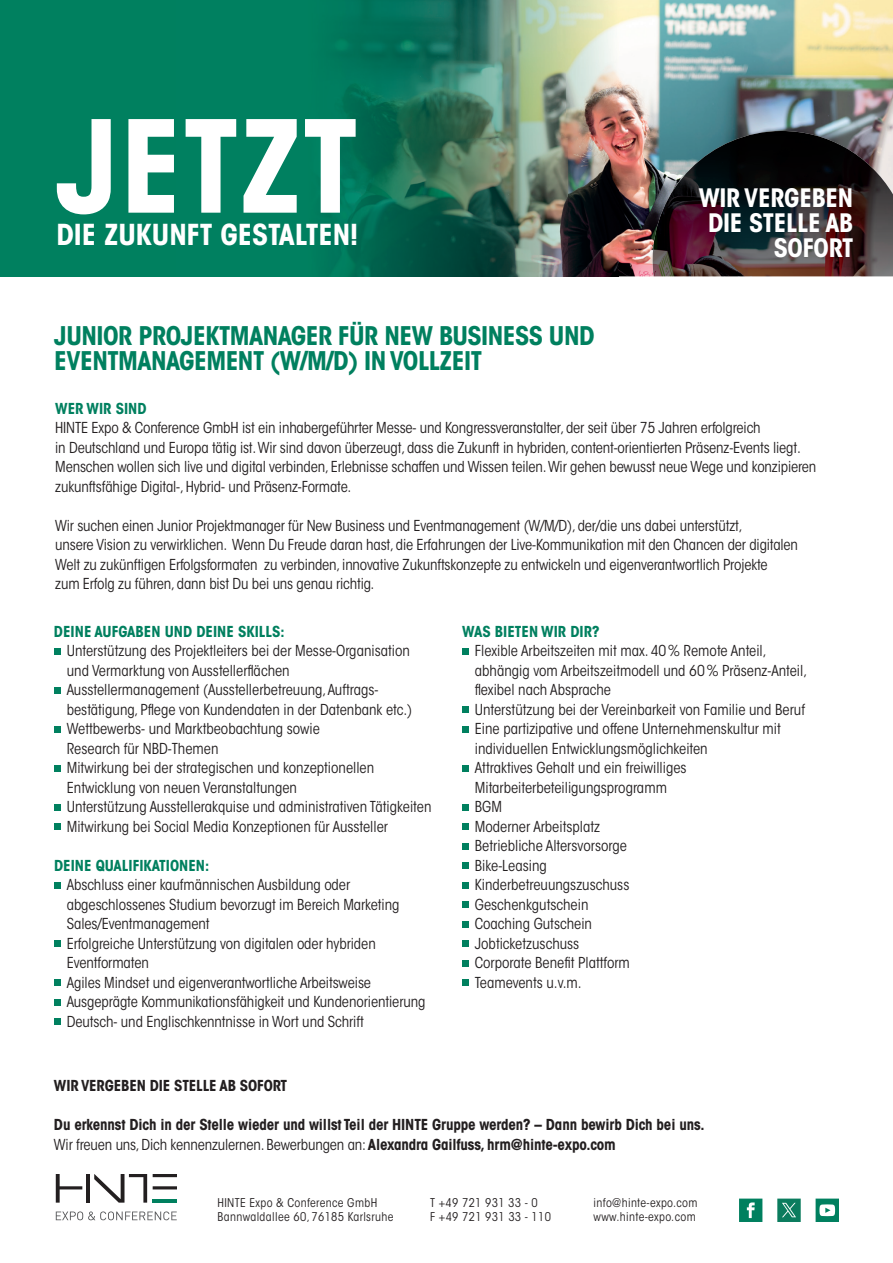
<style>
.page{position:relative;width:893px;height:1263px;background:#fff}
.page>*{position:absolute;margin:0;border:0;box-sizing:border-box;transform-origin:0 0}
.t1{font:700 condensed 126.45px "ITC Avant Garde Std";color:#fff}
.t2{font:700 condensed 28.65px "ITC Avant Garde Std";color:#fff}
.t3{font:700 condensed 25.5px/25.5px "ITC Avant Garde Std";letter-spacing:-.02em;color:#00805f}
.t4{font:700 condensed 25.2px/25.2px "ITC Avant Garde Std";letter-spacing:-.01em;color:#fff;text-align:right}
.t5{font:condensed 15px/19.5px "ITC Avant Garde Std";letter-spacing:-.005em;color:#231f20}
.t6{font:700 condensed 15px/19.5px "ITC Avant Garde Std";letter-spacing:-.01em;color:#231f20}
.t7{font:700 condensed 15px "ITC Avant Garde Std";color:#00805f}
.t8{font:condensed 12px/13.5px "ITC Avant Garde Std";letter-spacing:.03em;color:#231f20}
.s1{font-weight:400}
</style>
<div class="page">
<svg style="left:739px;top:1198px;width:23px;height:24px"></svg>
<svg style="left:816px;top:1198px;width:23px;height:24px"></svg>
<svg style="left:56px;top:1174px;width:26px;height:28px"></svg>
<hr style="left:86px;top:1174px;width:4px;height:28px;background:#231f20">
<svg style="left:94px;top:1174px;width:53px;height:28px"></svg>
<hr style="left:153px;top:1186px;width:24px;height:3px;background:#231f20">
<hr style="left:153px;top:1174px;width:24px;height:3px;background:#231f20">
<hr style="left:153px;top:1199px;width:24px;height:3px;background:#00805f">
<svg style="left:56px;top:1211px;width:121px;height:9px"></svg>
<svg style="left:54px;top:648px;width:6px;height:6px"></svg>
<svg style="left:54px;top:687px;width:6px;height:6px"></svg>
<svg style="left:54px;top:726px;width:6px;height:6px"></svg>
<svg style="left:54px;top:765px;width:6px;height:6px"></svg>
<svg style="left:54px;top:804px;width:6px;height:6px"></svg>
<div style="left:54px;top:823px;width:6px;height:7px;background:#00805f"></div>
<svg style="left:54px;top:882px;width:6px;height:6px"></svg>
<div style="left:54px;top:940px;width:6px;height:7px;background:#00805f"></div>
<div style="left:54px;top:979px;width:6px;height:7px;background:#00805f"></div>
<svg style="left:54px;top:999px;width:6px;height:6px"></svg>
<div style="left:54px;top:1018px;width:6px;height:7px;background:#00805f"></div>
<svg style="left:462px;top:648px;width:6px;height:6px"></svg>
<div style="left:462px;top:706px;width:6px;height:7px;background:#00805f"></div>
<svg style="left:462px;top:726px;width:6px;height:6px"></svg>
<svg style="left:462px;top:765px;width:6px;height:6px"></svg>
<svg style="left:462px;top:804px;width:6px;height:6px"></svg>
<div style="left:462px;top:823px;width:6px;height:7px;background:#00805f"></div>
<svg style="left:462px;top:843px;width:6px;height:6px"></svg>
<div style="left:462px;top:862px;width:6px;height:7px;background:#00805f"></div>
<svg style="left:462px;top:882px;width:6px;height:6px"></svg>
<div style="left:462px;top:901px;width:6px;height:7px;background:#00805f"></div>
<svg style="left:462px;top:921px;width:6px;height:6px"></svg>
<div style="left:462px;top:940px;width:6px;height:7px;background:#00805f"></div>
<svg style="left:462px;top:960px;width:6px;height:6px"></svg>
<div style="left:462px;top:979px;width:6px;height:7px;background:#00805f"></div>
<svg style="left:777px;top:1198px;width:24px;height:24px"></svg>
<img style="left:618px;top:0;width:275px;height:276px">
<img style="left:176px;top:0;width:442px;height:276px">
<div style="left:0;top:0;width:176px;height:276px;background:#00805f"></div>
<img style="left:653px;top:131px;width:192px;height:145px">
<img style="left:845px;top:147px;width:48px;height:129px">
<h1 class="t1" style="left:56px;top:86px;width:304px">JETZT</h1>
<h2 class="t2" style="left:56px;top:216px;width:303px">DIE ZUKUNFT GESTALTEN!</h2>
<h3 class="t4" style="left:699px;top:185px;width:156px">WIR VERGEBEN<br>DIE STELLE AB<br>SOFORT</h3>
<h3 class="t3" style="left:54px;top:323px;width:542px">JUNIOR PROJEKTMANAGER FÜR NEW BUSINESS UND<br>EVENTMANAGEMENT (W/M/D) IN VOLLZEIT</h3>
<p class="t7" style="left:55px;top:399px;width:93px">WER WIR SIND</p>
<p class="t5" style="left:55px;top:418px;width:763px">HINTE Expo &amp; Conference GmbH ist ein inhabergeführter Messe- und Kongressveranstalter, der seit über 75 Jahren erfolgreich<br>in Deutschland und Europa tätig ist. Wir sind davon überzeugt, dass die Zukunft in hybriden, content-orientierten Präsenz-Events liegt.<br>Menschen wollen sich live und digital verbinden, Erlebnisse schaffen und Wissen teilen. Wir gehen bewusst neue Wege und konzipieren zukunftsfähige Digital-, Hybrid- und Präsenz-Formate.</p>
<p class="t5" style="left:55px;top:515px;width:744px">Wir suchen einen Junior Projektmanager für New Business und Eventmanagement (W/M/D), der/die uns dabei unterstützt,<br>unsere Vision zu verwirklichen. Wenn Du Freude daran hast, die Erfahrungen der Live-Kommunikation mit den Chancen der digitalen Welt zu zukünftigen Erfolgsformaten zu verbinden, innovative Zukunftskonzepte zu entwickeln und eigenverantwortlich Projekte<br>zum Erfolg zu führen, dann bist Du bei uns genau richtig.</p>
<p class="t7" style="left:54px;top:622px;width:232px">DEINE AUFGABEN UND DEINE SKILLS:</p>
<p class="t5" style="left:67px;top:641px;width:366px">Unterstützung des Projektleiters bei der Messe-Organisation und Vermarktung von Ausstellerflächen<br>Ausstellermanagement (Ausstellerbetreuung, Auftrags&shy;bestätigung, Pflege von Kundendaten in der Datenbank etc.)<br>Wettbewerbs- und Marktbeobachtung sowie<br>Research für NBD-Themen<br>Mitwirkung bei der strategischen und konzeptionellen Entwicklung von neuen Veranstaltungen<br>Unterstützung Ausstellerakquise und administrativen Tätigkeiten Mitwirkung bei Social Media Konzeptionen für Aussteller</p>
<p class="t7" style="left:54px;top:856px;width:157px">DEINE QUALIFIKATIONEN:</p>
<p class="t5" style="left:67px;top:875px;width:360px">Abschluss einer kaufmännischen Ausbildung oder abgeschlossenes Studium bevorzugt im Bereich Marketing Sales/Eventmanagement<br>Erfolgreiche Unterstützung von digitalen oder hybriden Eventformaten<br>Agiles Mindset und eigenverantwortliche Arbeitsweise Ausgeprägte Kommunikationsfähigkeit und Kundenorientierung Deutsch- und Englischkenntnisse in Wort und Schrift</p>
<p class="t7" style="left:462px;top:622px;width:139px">WAS BIETEN WIR DIR?</p>
<p class="t5" style="left:475px;top:641px;width:334px">Flexible Arbeitszeiten mit max. 40 % Remote Anteil, abhängig vom Arbeitszeitmodell und 60 % Präsenz-Anteil, flexibel nach Absprache<br>Unterstützung bei der Vereinbarkeit von Familie und Beruf<br>Eine partizipative und offene Unternehmenskultur mit individuellen Entwicklungsmöglichkeiten<br>Attraktives Gehalt und ein freiwilliges<br>Mitarbeiterbeteiligungsprogramm<br>BGM<br>Moderner Arbeitsplatz<br>Betriebliche Altersvorsorge<br>Bike-Leasing<br>Kinderbetreuungszuschuss<br>Geschenkgutschein<br>Coaching Gutschein<br>Jobticketzuschuss<br>Corporate Benefit Plattform<br>Teamevents u.v.m.</p>
<p class="t6" style="left:54px;top:1075px;width:235px">WIR VERGEBEN DIE STELLE AB SOFORT</p>
<p class="t6" style="left:54px;top:1114px;width:652px">Du erkennst Dich in der Stelle wieder und willst Teil der HINTE Gruppe werden? – Dann bewirb Dich bei uns.<br><span class="s1">Wir freuen uns, Dich kennenzulernen. Bewerbungen an:</span> Alexandra Gailfuss, hrm@hinte-expo.com</p>
<p class="t8" style="left:217px;top:1196px;width:178px">HINTE Expo &amp; Conference GmbH<br>Bannwaldallee 60, 76185 Karlsruhe</p>
<p class="t8" style="left:430px;top:1196px;width:122px">T +49 721 931 33 - 0<br>F +49 721 931 33 - 110</p>
<p class="t8" style="left:594px;top:1196px;width:105px">info@hinte-expo.com www.hinte-expo.com</p>
</div>
